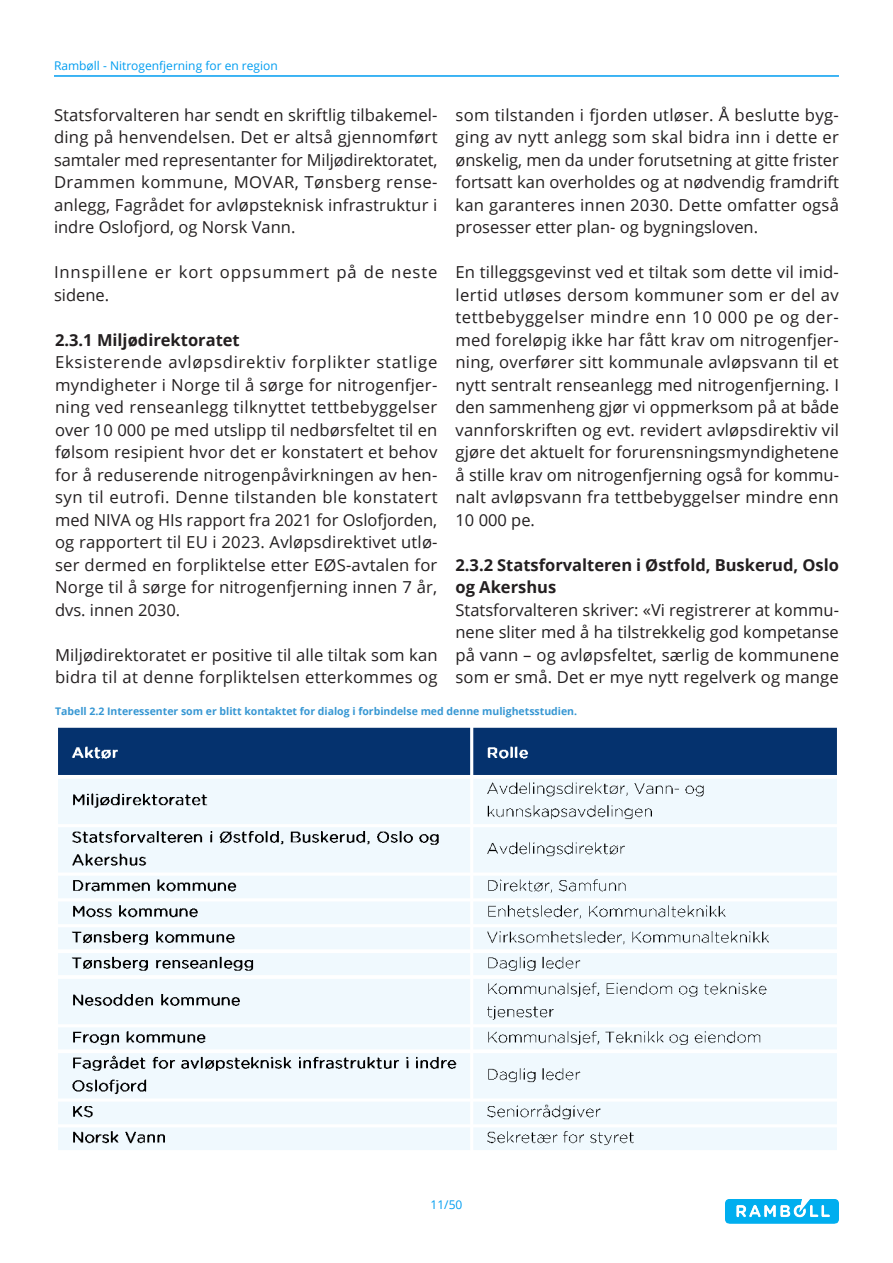
<style>
.page{position:relative;width:893px;height:1263px;background:#fff}
.page>*{position:absolute;margin:0;border:0;box-sizing:border-box;transform-origin:0 0}
.t1{font:16.5px/22.5px "Open Sans";letter-spacing:.01em;color:#231f20;text-align:justify}
.Header_11{font:700 16.5px/22.5px "Open Sans";color:#231f20}
.t2{font:16.5px/22.5px "Open Sans";letter-spacing:.055em;color:#231f20}
.t3{font:12px "Open Sans";color:#009df0}
.Bildetekst{font:700 10.5px "Open Sans";color:#3797d3}
</style>
<div class="page">
<hr style="left:54px;top:75px;width:785px;height:2px;background:#009df0">
<img style="left:725px;top:1199px;width:113px;height:24px">
<img style="left:58px;top:727px;width:779px;height:423px">
<p class="t3" style="left:54px;top:57px;width:225px">Rambøll - Nitrogenfjerning for en region</p>
<p class="t1" style="left:54px;top:103px;width:385px">Statsforvalteren har sendt en skriftlig tilbakemel&shy;ding på henvendelsen. Det er altså gjennomført samtaler med representanter for Miljødirektoratet, Drammen kommune, MOVAR, Tønsberg rense&shy;anlegg, Fagrådet for avløpsteknisk infrastruktur i indre Oslofjord, og Norsk Vann.</p>
<p class="t2" style="left:54px;top:260px;width:385px">Innspillene er kort oppsummert på de neste sidene.</p>
<p class="Header_11" style="left:55px;top:328px;width:186px">2.3.1 Miljødirektoratet</p>
<p class="t1" style="left:55px;top:350px;width:384px">Eksisterende avløpsdirektiv forplikter statlige myndigheter i Norge til å sørge for nitrogenfjer&shy;ning ved renseanlegg tilknyttet tettbebyggelser over 10 000 pe med utslipp til nedbørsfeltet til en følsom resipient hvor det er konstatert et behov for å reduserende nitrogenpåvirkningen av hen&shy;syn til eutrofi. Denne tilstanden ble konstatert med NIVA og HIs rapport fra 2021 for Oslofjorden, og rapportert til EU i 2023. Avløpsdirektivet utlø&shy;ser dermed en forpliktelse etter EØS-avtalen for Norge til å sørge for nitrogenfjerning innen 7 år, dvs. innen 2030.</p>
<p class="t1" style="left:55px;top:643px;width:384px">Miljødirektoratet er positive til alle tiltak som kan bidra til at denne forpliktelsen etterkommes og</p>
<p class="t1" style="left:455px;top:103px;width:385px">som tilstanden i fjorden utløser. Å beslutte byg&shy;ging av nytt anlegg som skal bidra inn i dette er ønskelig, men da under forutsetning at gitte frister fortsatt kan overholdes og at nødvendig framdrift kan garanteres innen 2030. Dette omfatter også prosesser etter plan- og bygningsloven.</p>
<p class="t1" style="left:455px;top:260px;width:385px">En tilleggsgevinst ved et tiltak som dette vil imid&shy;lertid utløses dersom kommuner som er del av tettbebyggelser mindre enn 10 000 pe og der&shy;med foreløpig ikke har fått krav om nitrogenfjer&shy;ning, overfører sitt kommunale avløpsvann til et nytt sentralt renseanlegg med nitrogenfjerning. I den sammenheng gjør vi oppmerksom på at både vannforskriften og evt. revidert avløpsdirektiv vil gjøre det aktuelt for forurensningsmyndighetene å stille krav om nitrogenfjerning også for kommu&shy;nalt avløpsvann fra tettbebyggelser mindre enn 10 000 pe.</p>
<p class="Header_11" style="left:455px;top:553px;width:385px">2.3.2 Statsforvalteren i Østfold, Buskerud, Oslo og Akershus</p>
<p class="t1" style="left:455px;top:598px;width:385px">Statsforvalteren skriver: «Vi registrerer at kommu&shy;nene sliter med å ha tilstrekkelig god kompetanse på vann – og avløpsfeltet, særlig de kommunene som er små. Det er mye nytt regelverk og mange</p>
<p class="Bildetekst" style="left:55px;top:704px;width:524px">Tabell 2.2 Interessenter som er blitt kontaktet for dialog i forbindelse med denne mulighetsstudien.</p>
<p class="t3" style="left:431px;top:1196px;width:33px">11/50</p>
</div>
